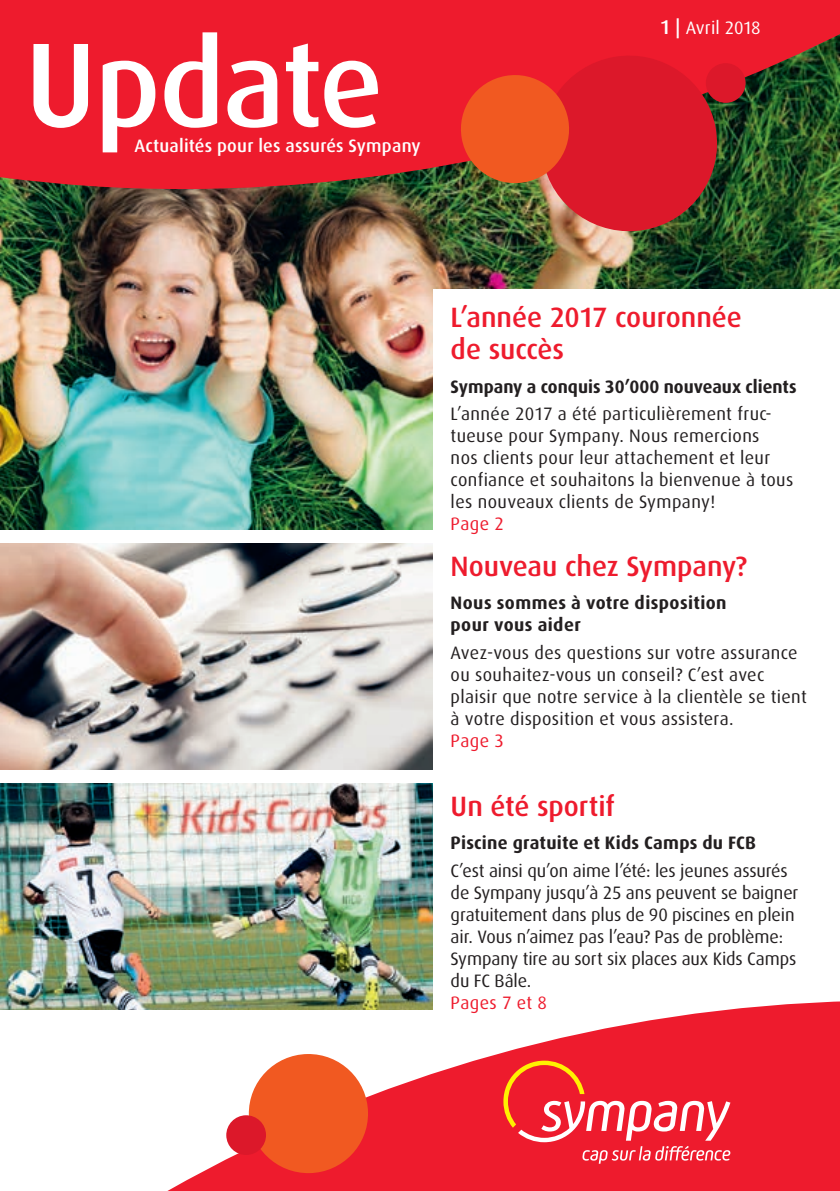
<style>
.page{position:relative;width:840px;height:1191px;background:#fff}
.page>*{position:absolute;margin:0;border:0;box-sizing:border-box;transform-origin:0 0}
.t1{font:500 120px "Dax";letter-spacing:-.02em;color:#fff}
.t2{font:500 28px/32px "Dax";letter-spacing:-.005em;color:#ee1b2d}
.t3{font:18px/22px "Dax";letter-spacing:.01em;color:#231f20}
.t4{font:700 18px/22px "Dax";letter-spacing:.01em;color:#231f20}
.t5{font:500 18px "Dax";letter-spacing:.01em;color:#fff}
.t6{font:18px "Dax";letter-spacing:.02em;color:#ee1b2d}
.t7{font:18px "Dax";letter-spacing:-.01em;color:#fff}
.s1{font-weight:500;font-size:20px}
</style>
<div class="page">
<img style="left:0;top:189px;width:839px;height:341px">
<div style="left:433px;top:289px;width:406px;height:826px;background:#fff"></div>
<svg style="left:0;top:0;width:839px;height:189px;background:#d0222b"></svg>
<svg style="left:138px;top:1001px;width:701px;height:190px;fill:#ee1b2d"></svg>
<svg style="left:248px;top:1053px;width:120px;height:120px;background:#f2673d"></svg>
<div style="left:226px;top:1115px;width:40px;height:40px;background:#dc182a;border-radius:50%"></div>
<div style="left:705px;top:63px;width:40px;height:40px;background:#dc182a;border-radius:50%"></div>
<img style="left:456px;top:48px;width:267px;height:190px">
<img style="left:0;top:783px;width:432px;height:226px">
<img style="left:0;top:543px;width:432px;height:227px">
<svg style="left:503px;top:1060px;width:227px;height:103px;background:#f04048"></svg>
<h1 class="t1" style="left:25px;top:18px;width:360px">Update</h1>
<p class="t5" style="left:134px;top:136px;width:287px">Actualités pour les assurés Sympany</p>
<p class="t7" style="left:659px;top:18px;width:102px"><span class="s1">1 |</span> Avril 2018</p>
<h2 class="t2" style="left:450px;top:302px;width:292px">L’année 2017 couronnée de succès</h2>
<p class="t4" style="left:450px;top:375px;width:347px">Sympany a conquis 30’000 nouveaux clients</p>
<p class="t3" style="left:450px;top:403px;width:344px">L’année 2017 a été particulièrement fruc&shy;tueuse pour Sympany. Nous remercions<br>nos clients pour leur attachement et leur confiance et souhaitons la bienvenue à tous les nouveaux clients de Sympany!</p>
<p class="t6" style="left:450px;top:514px;width:55px">Page 2</p>
<h2 class="t2" style="left:450px;top:550px;width:298px">Nouveau chez Sympany?</h2>
<p class="t4" style="left:450px;top:592px;width:277px">Nous sommes à votre disposition pour vous aider</p>
<p class="t3" style="left:450px;top:642px;width:357px">Avez-vous des questions sur votre assurance ou souhaitez-vous un conseil? C’est avec plaisir que notre service à la clientèle se tient à votre disposition et vous assistera.</p>
<p class="t6" style="left:450px;top:731px;width:55px">Page 3</p>
<h2 class="t2" style="left:450px;top:790px;width:165px">Un été sportif</h2>
<p class="t4" style="left:450px;top:832px;width:307px">Piscine gratuite et Kids Camps du FCB</p>
<p class="t3" style="left:450px;top:860px;width:349px">C’est ainsi qu’on aime l’été: les jeunes assurés de Sympany jusqu’à 25 ans peuvent se baigner gratuitement dans plus de 90 piscines en plein air. Vous n’aimez pas l’eau? Pas de problème:<br>Sympany tire au sort six places aux Kids Camps du FC Bâle.</p>
<p class="t6" style="left:450px;top:992px;width:98px">Pages 7 et 8</p>
</div>
